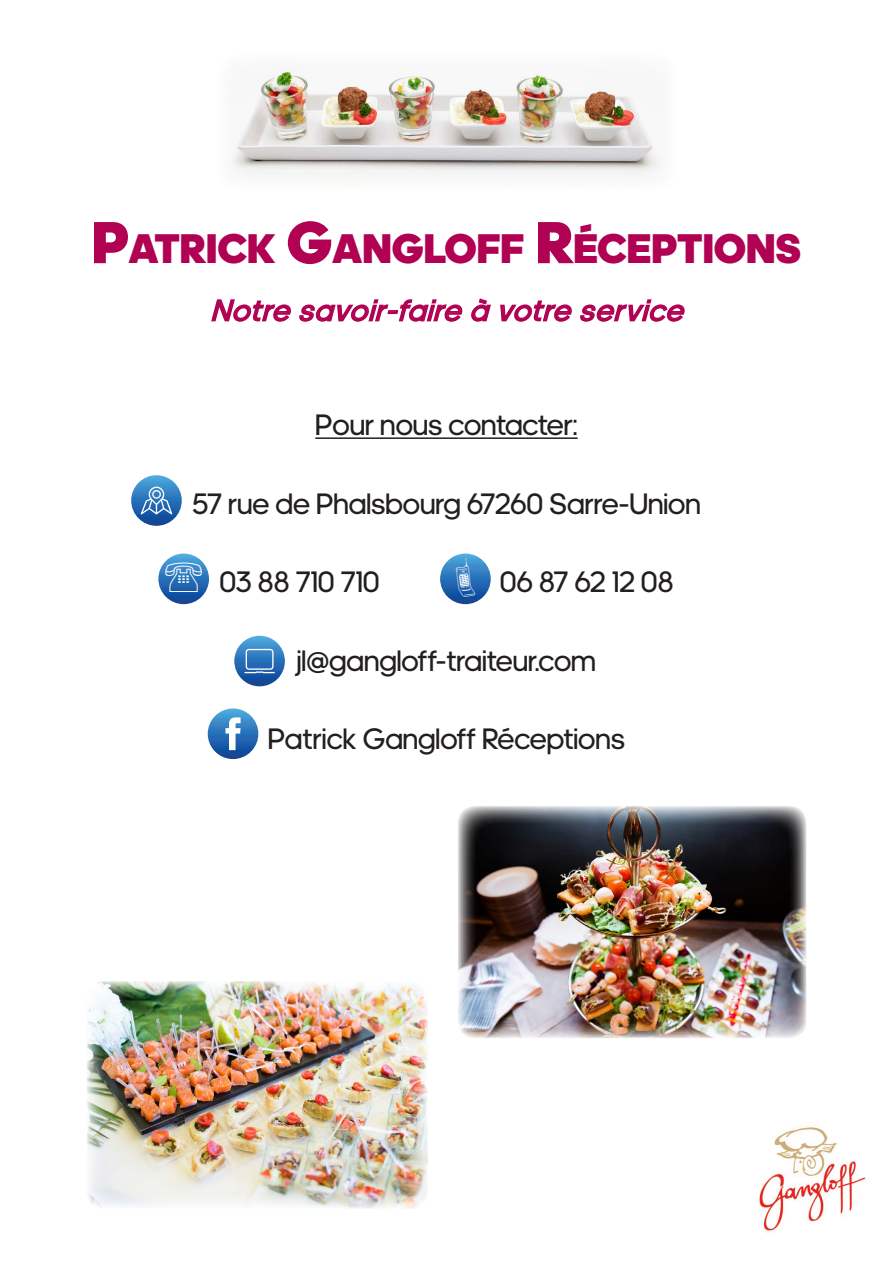
<style>
.page{position:relative;width:893px;height:1263px;background:#fff}
.page>*{position:absolute;margin:0;border:0;box-sizing:border-box;transform-origin:0 0}
.t1{font:900 42px "adineue PRO";color:#b10153}
.t2{font:30px "adineue PRO";color:#231f20}
.t3{font:italic 30px "adineue PRO";color:#b10153}
.s1{font-size:60px}
</style>
<div class="page">
<svg style="left:211px;top:299px;width:80px;height:23px"></svg>
<svg style="left:299px;top:298px;width:192px;height:24px"></svg>
<svg style="left:500px;top:299px;width:185px;height:23px"></svg>
<img style="left:759px;top:1127px;width:107px;height:105px">
<hr style="left:315px;top:437px;width:263px;height:2px;background:#231f20">
<img style="left:458px;top:806px;width:348px;height:232px">
<img style="left:232px;top:71px;width:428px;height:108px">
<img style="left:87px;top:981px;width:341px;height:228px">
<svg style="left:131px;top:475px;width:51px;height:51px"></svg>
<svg style="left:141px;top:487px;width:31px;height:27px"></svg>
<svg style="left:158px;top:554px;width:51px;height:50px"></svg>
<svg style="left:440px;top:554px;width:51px;height:50px"></svg>
<svg style="left:234px;top:636px;width:51px;height:50px"></svg>
<svg style="left:244px;top:649px;width:31px;height:24px"></svg>
<svg style="left:208px;top:708px;width:50px;height:51px"></svg>
<svg style="left:225px;top:717px;width:16px;height:33px"></svg>
<svg style="left:165px;top:562px;width:37px;height:30px"></svg>
<svg style="left:456px;top:559px;width:19px;height:38px"></svg>
<p class="t1" style="left:92px;top:223px;width:711px"><span class="s1">P</span>ATRICK <span class="s1">G</span>ANGLOFF <span class="s1">R</span>ÉCEPTIONS</p>
<p class="t3" style="left:211px;top:293px;width:482px">Notre savoir-faire à votre service</p>
<p class="t2" style="left:315px;top:408px;width:264px">Pour nous contacter:</p>
<p class="t2" style="left:192px;top:486px;width:510px">57 rue de Phalsbourg 67260 Sarre-Union</p>
<p class="t2" style="left:219px;top:565px;width:162px">03 88 710 710</p>
<p class="t2" style="left:500px;top:565px;width:175px">06 87 62 12 08</p>
<p class="t2" style="left:297px;top:643px;width:301px">jl@gangloff-traiteur.com</p>
<p class="t2" style="left:268px;top:722px;width:359px">Patrick Gangloff Réceptions</p>
</div>
